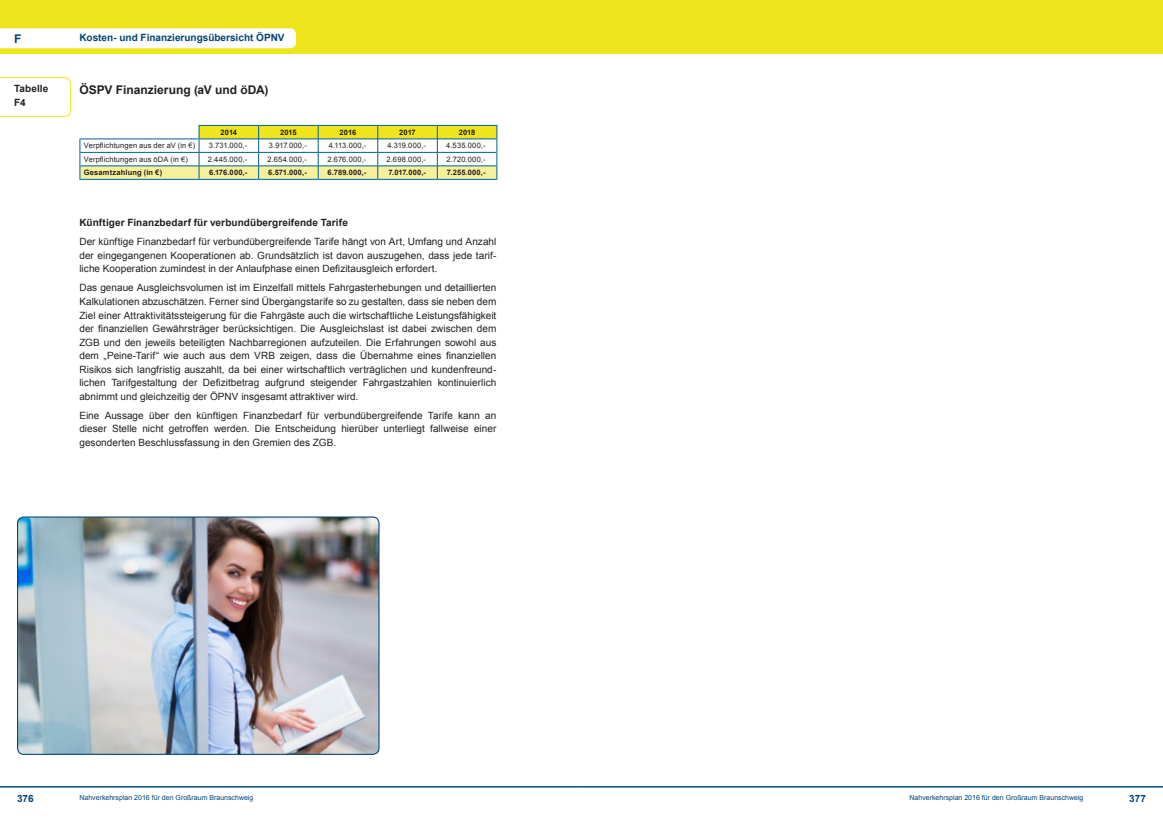
<style>
.page{position:relative;width:1163px;height:823px;background:#fff}
.page>*{position:absolute;margin:0;border:0;box-sizing:border-box;transform-origin:0 0}
.t1{font:700 12px "Arial";color:#231f20}
.t2{font:700 12px "Arial";color:#004577}
.t3{font:10px/13.5px "Arial";letter-spacing:.005em;color:#231f20;text-align:justify}
.t4{font:700 10px/13.5px "Arial";letter-spacing:.01em;color:#231f20}
.t5{font:700 10px "Arial";color:#004577}
.t6{font:7.5px "Arial";letter-spacing:.015em;color:#231f20}
.t7{font:700 7.5px "Arial";letter-spacing:.02em;color:#231f20}
.t8{font:7px "Arial";color:#004577}
</style>
<div class="page">
<div style="left:0;top:0;width:581px;height:54px;background:#eee51e"></div>
<div style="left:0;top:28px;width:296px;height:20px;background:#fff"></div>
<hr style="left:0;top:786px;width:581px;height:1px;background:#004577">
<hr style="left:581px;top:786px;width:581px;height:1px;background:#004577">
<svg style="left:0;top:77px;width:71px;height:40px"></svg>
<div style="left:581px;top:0;width:581px;height:54px;background:#eee51e"></div>
<hr style="left:79px;top:179px;width:120px;height:1px;background:#006096">
<hr style="left:199px;top:179px;width:59px;height:1px;background:#006096">
<hr style="left:258px;top:179px;width:60px;height:1px;background:#006096">
<hr style="left:318px;top:179px;width:60px;height:1px;background:#006096">
<hr style="left:378px;top:179px;width:59px;height:1px;background:#006096">
<hr style="left:437px;top:179px;width:60px;height:1px;background:#006096">
<svg style="left:79px;top:125px;width:418px;height:54px"></svg>
<hr style="left:80px;top:165px;width:119px;height:1px;background:#006096">
<hr style="left:199px;top:165px;width:59px;height:1px;background:#006096">
<hr style="left:258px;top:165px;width:60px;height:1px;background:#006096">
<hr style="left:318px;top:165px;width:60px;height:1px;background:#006096">
<hr style="left:378px;top:165px;width:59px;height:1px;background:#006096">
<hr style="left:437px;top:165px;width:59px;height:1px;background:#006096">
<img style="left:18px;top:516px;width:361px;height:237px">
<div style="left:17px;top:516px;width:362px;height:238px;border:1px solid #004577;border-radius:6px"></div>
<p class="t2" style="left:14px;top:31px;width:9px">F</p>
<p class="t4" style="left:14px;top:82px;width:36px">Tabelle<br>F4</p>
<p class="t5" style="left:79px;top:31px;width:207px">Kosten- und Finanzierungsübersicht ÖPNV</p>
<p class="t1" style="left:79px;top:82px;width:191px">ÖSPV Finanzierung (aV und öDA)</p>
<p class="t7" style="left:220px;top:127px;width:18px">2014</p>
<p class="t7" style="left:280px;top:127px;width:18px">2015</p>
<p class="t7" style="left:339px;top:127px;width:18px">2016</p>
<p class="t7" style="left:399px;top:127px;width:18px">2017</p>
<p class="t7" style="left:458px;top:127px;width:18px">2018</p>
<p class="t6" style="left:84px;top:141px;width:113px">Verpflichtungen aus der aV (in €)</p>
<p class="t6" style="left:209px;top:141px;width:40px">3.731.000,-</p>
<p class="t6" style="left:269px;top:141px;width:39px">3.917.000,-</p>
<p class="t6" style="left:329px;top:141px;width:39px">4.113.000,-</p>
<p class="t6" style="left:387px;top:141px;width:40px">4.319.000,-</p>
<p class="t6" style="left:446px;top:141px;width:41px">4.535.000,-</p>
<p class="t6" style="left:84px;top:154px;width:105px">Verpflichtungen aus öDA (in €)</p>
<p class="t6" style="left:208px;top:154px;width:41px">2.445.000,-</p>
<p class="t6" style="left:267px;top:154px;width:41px">2.654.000,-</p>
<p class="t6" style="left:327px;top:154px;width:41px">2.676.000,-</p>
<p class="t6" style="left:386px;top:154px;width:41px">2.698.000,-</p>
<p class="t6" style="left:446px;top:154px;width:40px">2.720.000,-</p>
<p class="t7" style="left:84px;top:168px;width:80px">Gesamtzahlung (in €)</p>
<p class="t7" style="left:209px;top:168px;width:40px">6.176.000,-</p>
<p class="t7" style="left:268px;top:168px;width:40px">6.571.000,-</p>
<p class="t7" style="left:327px;top:168px;width:40px">6.789.000,-</p>
<p class="t7" style="left:388px;top:168px;width:39px">7.017.000,-</p>
<p class="t7" style="left:446px;top:168px;width:40px">7.255.000,-</p>
<p class="t4" style="left:79px;top:216px;width:270px">Künftiger Finanzbedarf für verbundübergreifende Tarife</p>
<p class="t3" style="left:79px;top:235px;width:418px">Der künftige Finanzbedarf für verbundübergreifende Tarife hängt von Art, Umfang und Anzahl der eingegangenen Kooperationen ab. Grundsätzlich ist davon auszugehen, dass jede tarif&shy;liche Kooperation zumindest in der Anlaufphase einen Defizitausgleich erfordert.</p>
<p class="t3" style="left:79px;top:281px;width:418px">Das genaue Ausgleichsvolumen ist im Einzelfall mittels Fahrgasterhebungen und detaillierten Kalkulationen abzuschätzen. Ferner sind Übergangstarife so zu gestalten, dass sie neben dem Ziel einer Attraktivitätssteigerung für die Fahrgäste auch die wirtschaftliche Leistungsfähigkeit der finanziellen Gewährsträger berücksichtigen. Die Ausgleichslast ist dabei zwischen dem ZGB und den jeweils beteiligten Nachbarregionen aufzuteilen. Die Erfahrungen sowohl aus dem „Peine-Tarif“ wie auch aus dem VRB zeigen, dass die Übernahme eines finanziellen Risikos sich langfristig auszahlt, da bei einer wirtschaftlich verträglichen und kundenfreund&shy;lichen Tarifgestaltung der Defizitbetrag aufgrund steigender Fahrgastzahlen kontinuierlich abnimmt und gleichzeitig der ÖPNV insgesamt attraktiver wird.</p>
<p class="t3" style="left:79px;top:408px;width:418px">Eine Aussage über den künftigen Finanzbedarf für verbundübergreifende Tarife kann an dieser Stelle nicht getroffen werden. Die Entscheidung hierüber unterliegt fallweise einer gesonderten Beschlussfassung in den Gremien des ZGB.</p>
<p class="t5" style="left:17px;top:791px;width:18px">376</p>
<p class="t8" style="left:79px;top:792px;width:175px">Nahverkehrsplan 2016 für den Großraum Braunschweig</p>
<p class="t8" style="left:909px;top:792px;width:175px">Nahverkehrsplan 2016 für den Großraum Braunschweig</p>
<p class="t5" style="left:1129px;top:791px;width:18px">377</p>
</div>
